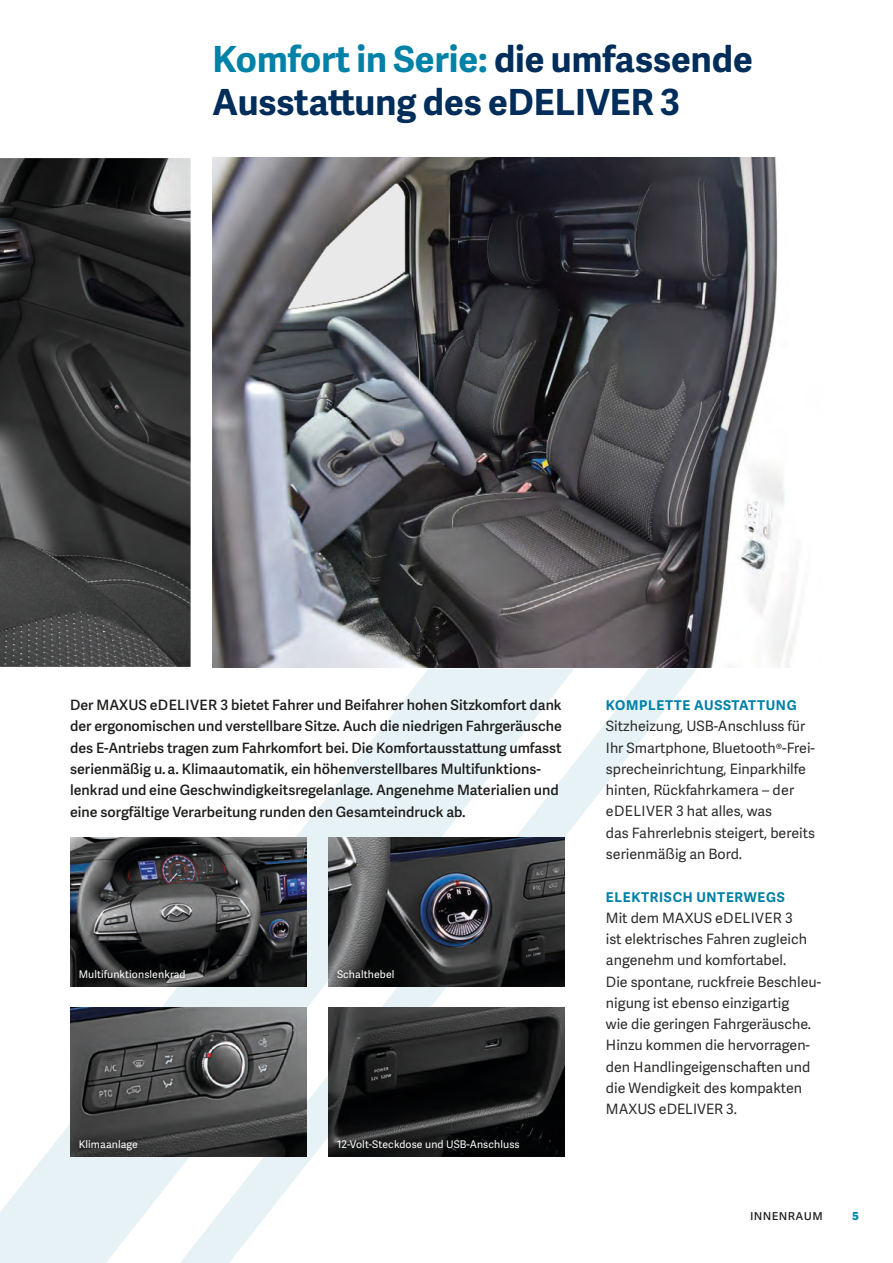
<style>
.page{position:relative;width:893px;height:1263px;background:#fff}
.page>*{position:absolute;margin:0;border:0;box-sizing:border-box;transform-origin:0 0}
.t1{font:700 36px/42.5px "Adelle Sans";color:#002d59}
.t2{font:14.25px/21.3px "Adelle Sans";color:#2b2b2a}
.t3{font:600 14.25px/21.3px "Adelle Sans";color:#1d1d1b}
.t4{font:14.25px "Adelle Sans";letter-spacing:.025em;color:#1d1d1b}
.t5{font:700 14.25px "Adelle Sans";color:#0081a7}
.t6{font:700 13.5px "Adelle Sans";letter-spacing:.05em;color:#0081a7}
.t7{font:10.5px "Adelle Sans";letter-spacing:.01em;color:#fff}
.s1{color:#0081a7}
</style>
<div class="page">
<svg style="left:0;top:837px;width:101px;height:426px"></svg>
<svg style="left:101px;top:669px;width:596px;height:594px"></svg>
<img style="left:328px;top:838px;width:236px;height:148px">
<img style="left:328px;top:1008px;width:236px;height:149px">
<img style="left:70px;top:1008px;width:236px;height:149px">
<svg style="left:0;top:158px;width:191px;height:509px;background:#363636"></svg>
<img style="left:213px;top:157px;width:585px;height:511px">
<img style="left:70px;top:838px;width:236px;height:148px">
<svg style="left:328px;top:961px;width:75px;height:26px;background:#2b2c2c"></svg>
<svg style="left:329px;top:1131px;width:199px;height:26px;background:#141516"></svg>
<svg style="left:70px;top:960px;width:124px;height:27px;background:#242526"></svg>
<svg style="left:70px;top:1131px;width:76px;height:28px;background:#424343"></svg>
<h1 class="t1" style="left:213px;top:37px;width:542px"><span class="s1">Komfort in Serie:</span> die umfassende<br>Ausstattung des eDELIVER 3</h1>
<p class="t3" style="left:70px;top:694px;width:493px">Der MAXUS eDELIVER 3 bietet Fahrer und Beifahrer hohen Sitzkomfort dank der ergonomischen und verstellbare Sitze. Auch die niedrigen Fahrgeräusche des E-Antriebs tragen zum Fahrkomfort bei. Die Komfortausstattung umfasst serienmäßig u. a. Klimaautomatik, ein höhenverstellbares Multifunktions&shy;lenkrad und eine Geschwindigkeitsregelanlage. Angenehme Materialien und eine sorgfältige Verarbeitung runden den Gesamteindruck ab.</p>
<p class="t7" style="left:79px;top:966px;width:108px">Multifunktionslenkrad</p>
<p class="t7" style="left:79px;top:1136px;width:61px">Klimaanlage</p>
<p class="t7" style="left:337px;top:966px;width:59px">Schalthebel</p>
<p class="t7" style="left:337px;top:1136px;width:184px">12-Volt-Steckdose und USB-Anschluss</p>
<p class="t6" style="left:606px;top:695px;width:192px">KOMPLETTE AUSSTATTUNG</p>
<p class="t2" style="left:606px;top:715px;width:211px">Sitzheizung, USB-Anschluss für<br>Ihr Smartphone, Bluetooth®-Frei&shy;sprecheinrichtung, Einparkhilfe hinten, Rückfahrkamera – der eDELIVER 3 hat alles, was<br>das Fahrerlebnis steigert, bereits serienmäßig an Bord.</p>
<p class="t6" style="left:606px;top:887px;width:180px">ELEKTRISCH UNTERWEGS</p>
<p class="t2" style="left:606px;top:907px;width:217px">Mit dem MAXUS eDELIVER 3<br>ist elektrisches Fahren zugleich angenehm und komfortabel.<br>Die spontane, ruckfreie Beschleu&shy;nigung ist ebenso einzigartig<br>wie die geringen Fahrgeräusche.<br>Hinzu kommen die hervorragen&shy;den Handlingeigenschaften und die Wendigkeit des kompakten<br>MAXUS eDELIVER 3.</p>
<p class="t4" style="left:750px;top:1205px;width:56px">Innenraum</p>
<p class="t5" style="left:852px;top:1205px;width:8px">5</p>
</div>
